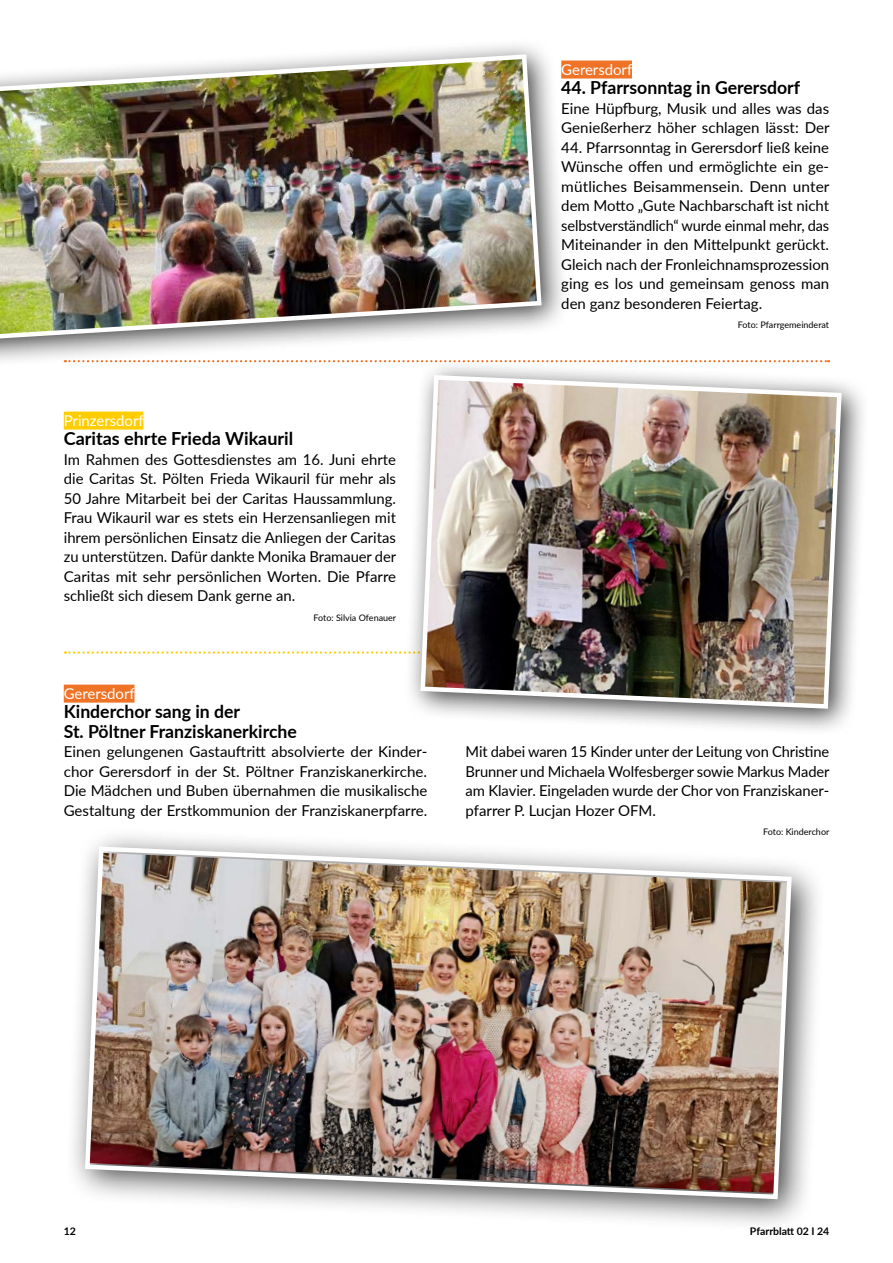
<style>
.page{position:relative;width:893px;height:1263px;background:#fff}
.page>*{position:absolute;margin:0;border:0;box-sizing:border-box;transform-origin:0 0}
.t1{font:700 18px/19.5px "Lato";color:#000}
.t2{font:15px/19.5px "Lato";color:#000;text-align:justify}
.t3{font:15px "Lato";letter-spacing:-.005em;color:#fff}
.t4{font:700 10.5px "Lato";letter-spacing:-.005em;color:#000}
.t5{font:9px "Lato";color:#000}
</style>
<div class="page">
<svg style="left:65px;top:651px;width:339px;height:3px"></svg>
<hr style="left:892px;top:0;width:1px;height:335px;background:#ededed">
<div style="left:64px;top:685px;width:70px;height:18px;background:#ee7326"></div>
<div style="left:65px;top:827px;width:761px;height:406px;background:#000;opacity:.75"></div>
<img style="left:83px;top:844px;width:711px;height:357px">
<div style="left:64px;top:412px;width:79px;height:18px;background:#ffcd00"></div>
<div style="left:404px;top:359px;width:466px;height:377px;background:#000;opacity:.75"></div>
<img style="left:418px;top:373px;width:426px;height:338px">
<div style="left:561px;top:61px;width:71px;height:18px;background:#ee7326"></div>
<div style="left:0;top:38px;width:570px;height:331px;background:#000;opacity:.75"></div>
<img style="left:0;top:52px;width:544px;height:291px">
<svg style="left:65px;top:360px;width:764px;height:2px"></svg>
<p class="t3" style="left:64px;top:410px;width:81px">Prinzersdorf</p>
<p class="t1" style="left:64px;top:428px;width:231px">Caritas ehrte Frieda Wikauril</p>
<p class="t2" style="left:64px;top:449px;width:334px">Im Rahmen des Gottesdienstes am 16. Juni ehrte die Caritas St. Pölten Frieda Wikauril für mehr als 50 Jahre Mitarbeit bei der Caritas Haussammlung.<br>Frau Wikauril war es stets ein Herzensanliegen mit ihrem persönlichen Einsatz die Anliegen der Caritas zu unterstützen. Dafür dankte Monika Bramauer der Caritas mit sehr persönlichen Worten. Die Pfarre schließt sich diesem Dank gerne an.</p>
<p class="t5" style="left:313px;top:611px;width:84px">Foto: Silvia Ofenauer</p>
<p class="t3" style="left:64px;top:683px;width:72px">Gerersdorf</p>
<p class="t1" style="left:64px;top:701px;width:235px">Kinderchor sang in der<br>St. Pöltner Franziskanerkirche</p>
<p class="t2" style="left:64px;top:741px;width:365px">Einen gelungenen Gastauftritt absolvierte der Kinder&shy;chor Gerersdorf in der St. Pöltner Franziskanerkirche.<br>Die Mädchen und Buben übernahmen die musikalische Gestaltung der Erstkommunion der Franziskanerpfarre.</p>
<p class="t3" style="left:561px;top:59px;width:72px">Gerersdorf</p>
<p class="t1" style="left:561px;top:77px;width:240px">44. Pfarrsonntag in Gerersdorf</p>
<p class="t2" style="left:561px;top:98px;width:270px">Eine Hüpfburg, Musik und alles was das<br>Genießerherz höher schlagen lässt: Der</p>
<p class="t2" style="left:561px;top:137px;width:270px">44. Pfarrsonntag in Gerersdorf ließ keine Wünsche offen und ermöglichte ein ge&shy;mütliches Beisammensein. Denn unter dem Motto „Gute Nachbarschaft ist nicht selbstverständlich“ wurde einmal mehr, das Miteinander in den Mittelpunkt gerückt.<br>Gleich nach der Fronleichnamsprozession ging es los und gemeinsam genoss man den ganz besonderen Feiertag.</p>
<p class="t5" style="left:738px;top:319px;width:93px">Foto: Pfarrgemeinderat</p>
<p class="t2" style="left:466px;top:741px;width:365px">Mit dabei waren 15 Kinder unter der Leitung von Christine Brunner und Michaela Wolfesberger sowie Markus Mader am Klavier. Eingeladen wurde der Chor von Franziskaner&shy;pfarrer P. Lucjan Hozer OFM.</p>
<p class="t5" style="left:763px;top:826px;width:68px">Foto: Kinderchor</p>
<p class="t4" style="left:64px;top:1224px;width:14px">12</p>
<p class="t4" style="left:750px;top:1224px;width:81px">Pfarrblatt 02 I 24</p>
</div>
